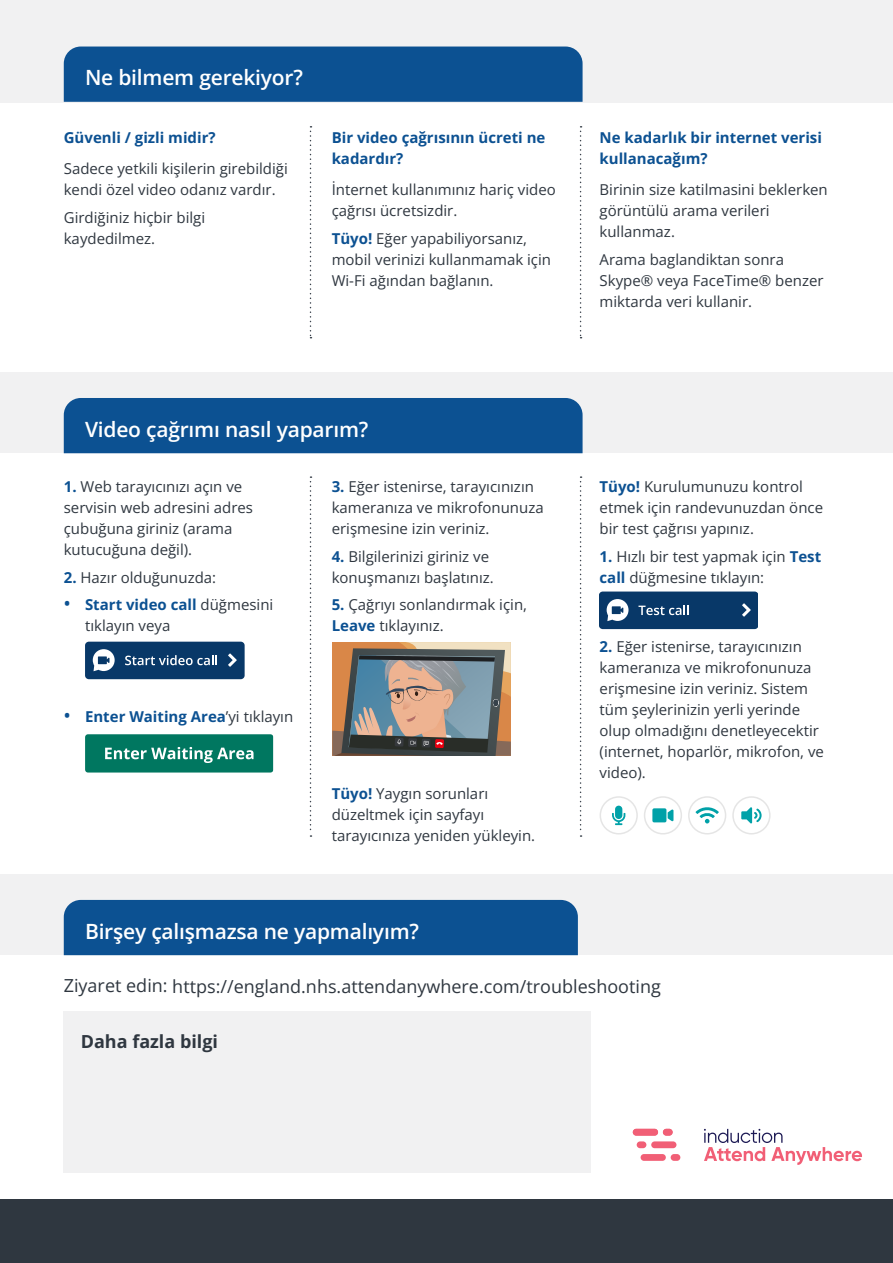
<style>
.page{position:relative;width:893px;height:1263px;background:#fff}
.page>*{position:absolute;margin:0;border:0;box-sizing:border-box;transform-origin:0 0}
.t1{font:600 21px "Open Sans";letter-spacing:-.01em;color:#fff}
.t2{font:18px "Open Sans";color:#2f3740}
.t3{font:700 18px "Open Sans";color:#2f3740}
.t4{font:15px/21px "Open Sans";color:#2f3740}
.t5{font:700 15px/21px "Open Sans";color:#0c5192}
.s1{font-weight:700;color:#0c5192}
.s2{font-weight:600;font-size:18px;color:#0c5192}
.s3{font-weight:600;font-size:18px}
.s4{font-weight:400;color:#2f3740}
</style>
<div class="page">
<div style="left:64px;top:1011px;width:527px;height:162px;background:#f1f1f2"></div>
<div style="left:0;top:1199px;width:893px;height:64px;background:#2f3740"></div>
<div style="left:0;top:0;width:893px;height:102px;background:#f1f1f2"></div>
<div style="left:0;top:874px;width:893px;height:81px;background:#f1f1f2"></div>
<svg style="left:310px;top:126px;width:1px;height:212px"></svg>
<svg style="left:580px;top:126px;width:2px;height:212px"></svg>
<div style="left:0;top:372px;width:893px;height:81px;background:#f1f1f2"></div>
<svg style="left:580px;top:476px;width:2px;height:361px"></svg>
<div style="left:637px;top:1141px;width:9px;height:7px;background:#f15f76;border-radius:3px"></div>
<div style="left:641px;top:1154px;width:25px;height:7px;background:#f15f76;border-radius:3px"></div>
<div style="left:671px;top:1154px;width:9px;height:7px;background:#f15f76;border-radius:3px"></div>
<div style="left:651px;top:1141px;width:25px;height:7px;background:#f15f76;border-radius:3px"></div>
<div style="left:633px;top:1129px;width:25px;height:6px;background:#f15f76;border-radius:3px"></div>
<div style="left:663px;top:1129px;width:10px;height:6px;background:#f15f76;border-radius:3px"></div>
<svg style="left:704px;top:1129px;width:158px;height:36px"></svg>
<svg style="left:310px;top:476px;width:1px;height:361px"></svg>
<div style="left:64px;top:900px;width:514px;height:55px;background:#0c5192"></div>
<div style="left:85px;top:642px;width:160px;height:37px;background:#083868;border-radius:4px"></div>
<svg style="left:125px;top:655px;width:92px;height:10px"></svg>
<svg style="left:228px;top:653px;width:9px;height:14px"></svg>
<svg style="left:93px;top:649px;width:22px;height:22px"></svg>
<svg style="left:85px;top:734px;width:188px;height:38px;background:#1c8571"></svg>
<svg style="left:695px;top:807px;width:24px;height:16px"></svg>
<div style="left:688px;top:796px;width:38px;height:38px;border:2px solid #e5e5e5;border-radius:50%"></div>
<div style="left:732px;top:796px;width:39px;height:38px;border:2px solid #e5e5e5;border-radius:50%"></div>
<svg style="left:741px;top:807px;width:21px;height:17px"></svg>
<div style="left:600px;top:796px;width:38px;height:38px;border:2px solid #e5e5e5;border-radius:50%"></div>
<svg style="left:612px;top:806px;width:13px;height:19px"></svg>
<div style="left:644px;top:796px;width:38px;height:38px;border:2px solid #e5e5e5;border-radius:50%"></div>
<svg style="left:652px;top:808px;width:21px;height:14px"></svg>
<svg style="left:332px;top:642px;width:178px;height:114px;background:#8c8278"></svg>
<div style="left:600px;top:591px;width:158px;height:38px;background:#083868;border-radius:4px"></div>
<svg style="left:638px;top:605px;width:51px;height:10px"></svg>
<svg style="left:742px;top:603px;width:9px;height:14px"></svg>
<svg style="left:607px;top:599px;width:21px;height:22px"></svg>
<div style="left:64px;top:398px;width:519px;height:55px;background:#0c5192"></div>
<div style="left:64px;top:47px;width:519px;height:55px;background:#0c5192"></div>
<h1 class="t1" style="left:85px;top:63px;width:219px">Ne bilmem gerekiyor?</h1>
<p class="t5" style="left:64px;top:126px;width:153px">Güvenli / gizli midir?</p>
<p class="t4" style="left:64px;top:158px;width:226px">Sadece yetkili kişilerin girebildiği kendi özel video odanız vardır.</p>
<p class="t4" style="left:64px;top:206px;width:143px">Girdiğiniz hiçbir bilgi kaydedilmez.</p>
<p class="t5" style="left:332px;top:126px;width:215px">Bir video çağrısının ücreti ne kadardır?</p>
<p class="t4" style="left:332px;top:179px;width:226px">İnternet kullanımınız hariç video çağrısı ücretsizdir.</p>
<p class="t4" style="left:332px;top:227px;width:221px"><span class="s1">Tüyo!</span> Eğer yapabiliyorsanız, mobil verinizi kullanmamak için<br>Wi-Fi ağından bağlanın.</p>
<p class="t5" style="left:600px;top:126px;width:224px">Ne kadarlık bir internet verisi kullanacağım?</p>
<p class="t4" style="left:600px;top:179px;width:230px">Birinin size katilmasini beklerken görüntülü arama verileri kullanmaz.</p>
<p class="t4" style="left:600px;top:248px;width:226px">Arama baglandiktan sonra<br>Skype® veya FaceTime® benzer miktarda veri kullanir.</p>
<h1 class="t1" style="left:85px;top:415px;width:285px">Video çağrımı nasıl yaparım?</h1>
<p class="t4" style="left:64px;top:476px;width:191px"><span class="s1">1.</span> Web tarayıcınızı açın ve servisin web adresini adres çubuğuna giriniz (arama kutucuğuna değil).</p>
<p class="t4" style="left:64px;top:566px;width:154px"><span class="s1">2.</span> Hazır olduğunuzda:</p>
<p class="t4" style="left:85px;top:594px;width:190px;text-indent:-21px"><span class="s2">•</span> <span class="s1">Start video call</span> düğmesini tıklayın veya</p>
<p class="t5" style="left:64px;top:705px;width:231px"><span class="s3">•</span> Enter Waiting Area<span class="s4">’yi tıklayın</span></p>
<p class="t4" style="left:332px;top:476px;width:214px"><span class="s1">3.</span> Eğer istenirse, tarayıcınızın kameranıza ve mikrofonunuza erişmesine izin veriniz.</p>
<p class="t4" style="left:332px;top:545px;width:164px"><span class="s1">4.</span> Bilgilerinizi giriniz ve konuşmanızı başlatınız.</p>
<p class="t4" style="left:332px;top:594px;width:197px"><span class="s1">5.</span> Çağrıyı sonlandırmak için,<br><span class="s1">Leave</span> tıklayınız.</p>
<p class="t4" style="left:332px;top:783px;width:205px"><span class="s1">Tüyo!</span> Yaygın sorunları düzeltmek için sayfayı tarayıcınıza yeniden yükleyin.</p>
<h1 class="t1" style="left:85px;top:917px;width:335px">Birşey çalışmazsa ne yapmalıyım?</h1>
<p class="t4" style="left:600px;top:476px;width:225px"><span class="s1">Tüyo!</span> Kurulumunuzu kontrol etmek için randevunuzdan önce bir test çağrısı yapınız.</p>
<p class="t4" style="left:600px;top:545px;width:223px"><span class="s1">1.</span> Hızlı bir test yapmak için <span class="s1">Test call</span> düğmesine tıklayın:</p>
<p class="t4" style="left:600px;top:636px;width:226px"><span class="s1">2.</span> Eğer istenirse, tarayıcınızın kameranıza ve mikrofonunuza erişmesine izin veriniz. Sistem tüm şeylerinizin yerli yerinde olup olmadığını denetleyecektir (internet, hoparlör, mikrofon, ve video).</p>
<p class="t2" style="left:64px;top:974px;width:599px">Ziyaret edin: https://england.nhs.attendanywhere.com/troubleshooting</p>
<p class="t3" style="left:81px;top:1028px;width:139px">Daha fazla bilgi</p>
</div>
